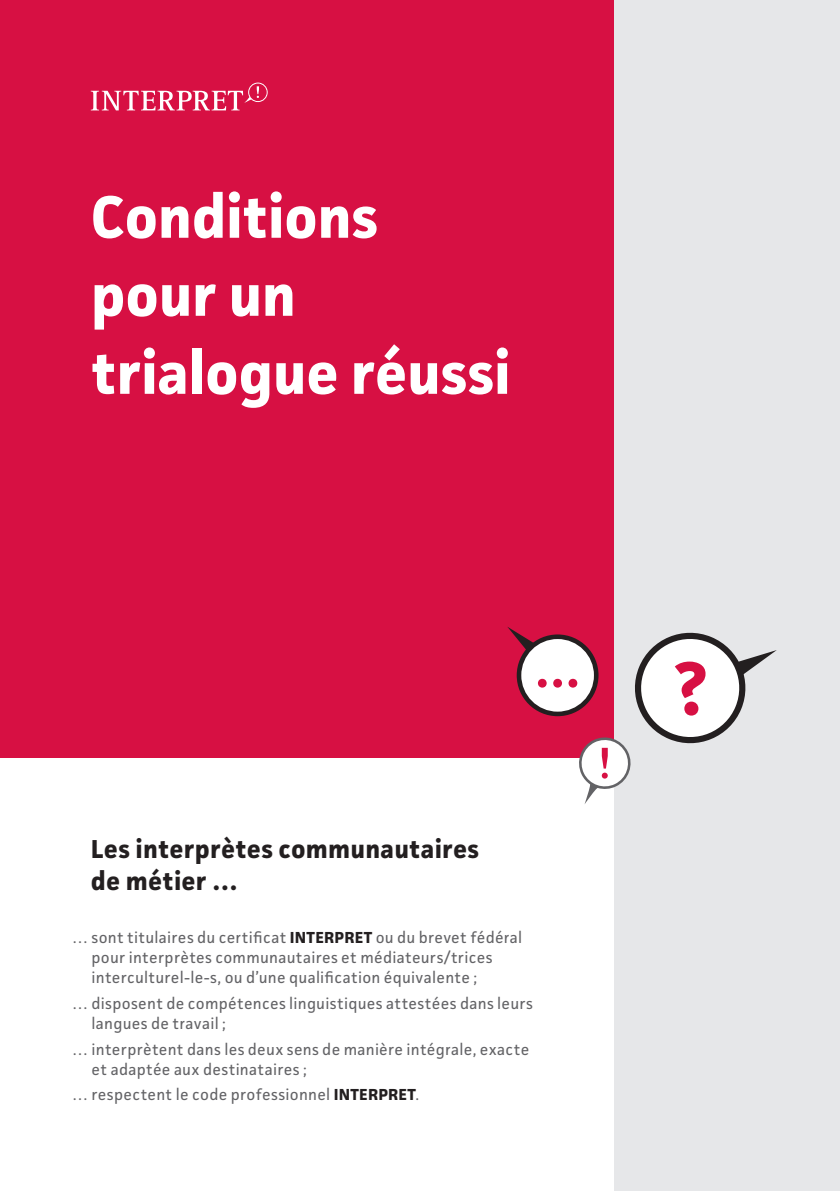
<style>
.page{position:relative;width:840px;height:1191px;background:#fff}
.page>*{position:absolute;margin:0;border:0;box-sizing:border-box;transform-origin:0 0}
.t1{font:700 60px/78px "Facit";letter-spacing:-.005em;color:#fff}
.t2{font:700 26px/32px "Facit";letter-spacing:.01em;color:#231f20}
.t3{font:16px/20px "Facit";letter-spacing:.02em;color:#636366}
.s1{font-weight:700;color:#231f20}
</style>
<div class="page">
<div style="left:0;top:0;width:623px;height:757px;background:#d71043"></div>
<div style="left:614px;top:0;width:225px;height:1191px;background:#e6e7e9"></div>
<svg style="left:507px;top:627px;width:269px;height:177px"></svg>
<svg style="left:91px;top:83px;width:176px;height:27px"></svg>
<h1 class="t1" style="left:91px;top:177px;width:421px">Conditions pour un trialogue réussi</h1>
<h2 class="t2" style="left:91px;top:832px;width:389px">Les interprètes communautaires de métier …</h2>
<p class="t3" style="left:91px;top:927px;width:432px;text-indent:-19px">… sont titulaires du certificat <span class="s1">INTERPRET</span> ou du brevet fédéral pour interprètes communautaires et médiateurs/trices interculturel-le-s, ou d’une qualification équivalente ;</p>
<p class="t3" style="left:91px;top:993px;width:442px;text-indent:-19px">… disposent de compétences linguistiques attestées dans leurs langues de travail ;</p>
<p class="t3" style="left:91px;top:1038px;width:439px;text-indent:-19px">… interprètent dans les deux sens de manière intégrale, exacte et adaptée aux destinataires ;</p>
<p class="t3" style="left:72px;top:1084px;width:348px">… respectent le code professionnel <span class="s1">INTERPRET</span>.</p>
</div>
